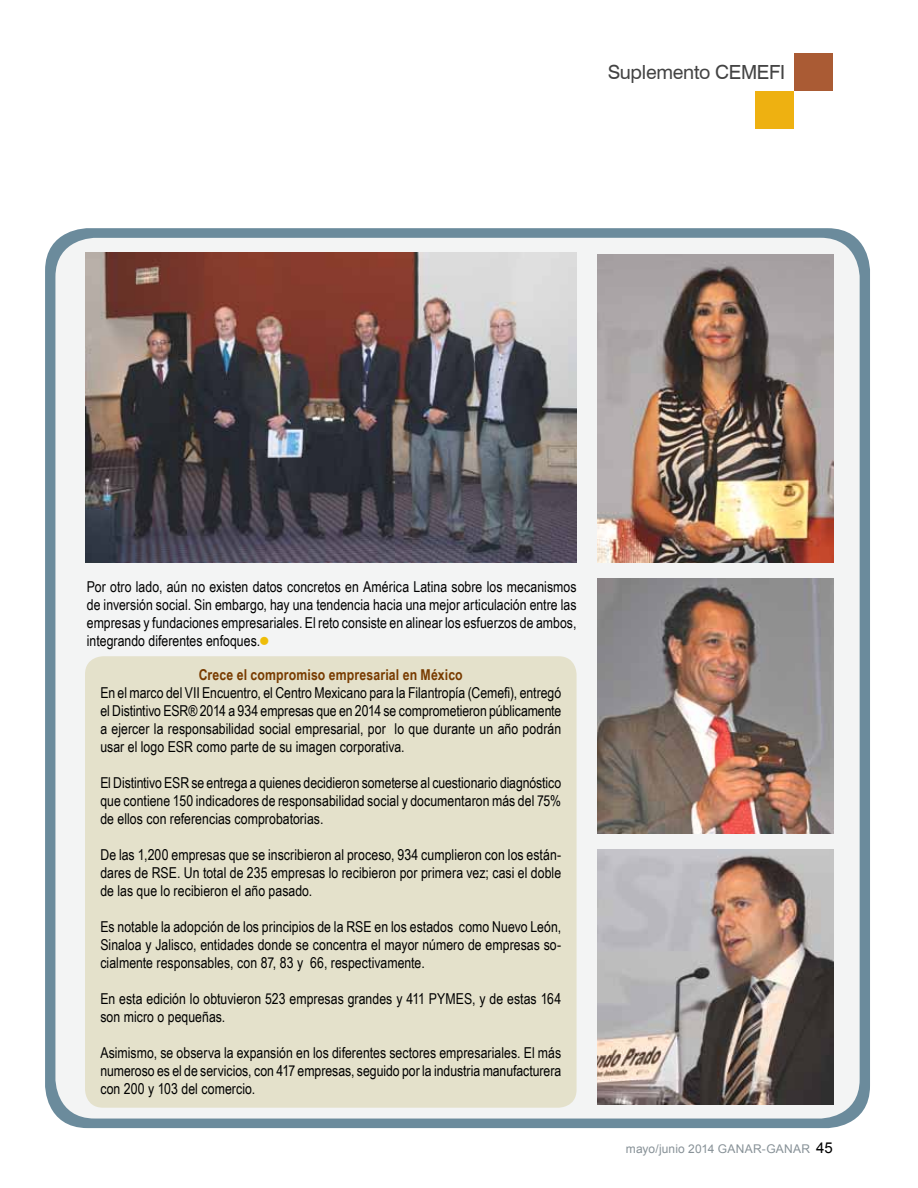
<style>
.page{position:relative;width:918px;height:1188px;background:#fff}
.page>*{position:absolute;margin:0;border:0;box-sizing:border-box;transform-origin:0 0}
.t1{font:19.5px "Swiss 721 BT";letter-spacing:-.015em;color:#000}
.t2{font:15px/18px "Arial Narrow";letter-spacing:.005em;color:#000;text-align:justify}
.t3{font:700 15px "Arial Narrow";letter-spacing:.01em;color:#783b00}
.t4{font:12px "Arial";letter-spacing:.015em;color:#879197}
.s1{color:#eebd08}
.s2{font-size:15px;color:#000}
</style>
<div class="page">
<div style="left:45px;top:228px;width:825px;height:900px;background:#6b8b9c;border-radius:43px"></div>
<div style="left:55px;top:238px;width:805px;height:881px;background:#f3f4f4;border-radius:39px"></div>
<div style="left:85px;top:656px;width:492px;height:452px;background:#e4e1cb;border-radius:18px"></div>
<div style="left:755px;top:91px;width:39px;height:37px;background:#eeb111"></div>
<div style="left:794px;top:53px;width:39px;height:38px;background:#aa5b34"></div>
<img style="left:85px;top:252px;width:492px;height:311px">
<img style="left:598px;top:254px;width:236px;height:309px">
<img style="left:598px;top:578px;width:236px;height:255px">
<img style="left:598px;top:849px;width:236px;height:255px">
<h1 class="t1" style="left:608px;top:60px;width:179px">Suplemento CEMEFI</h1>
<p class="t2" style="left:87px;top:577px;width:491px">Por otro lado, aún no existen datos concretos en América Latina sobre los mecanismos de inversión social. Sin embargo, hay una tendencia hacia una mejor articulación entre las empresas y fundaciones empresariales. El reto consiste en alinear los esfuerzos de ambos, integrando diferentes enfoques.<span class="s1">●</span></p>
<p class="t3" style="left:199px;top:663px;width:266px">Crece el compromiso empresarial en México</p>
<p class="t2" style="left:100px;top:683px;width:463px">En el marco del VII Encuentro, el Centro Mexicano para la Filantropía (Cemefi), entregó el Distintivo ESR® 2014 a 934 empresas que en 2014 se comprometieron públicamente a ejercer la responsabilidad social empresarial, por lo que durante un año podrán usar el logo ESR como parte de su imagen corporativa.</p>
<p class="t2" style="left:100px;top:773px;width:462px">El Distintivo ESR se entrega a quienes decidieron someterse al cuestionario diagnóstico que contiene 150 indicadores de responsabilidad social y documentaron más del 75% de ellos con referencias comprobatorias.</p>
<p class="t2" style="left:100px;top:845px;width:462px">De las 1,200 empresas que se inscribieron al proceso, 934 cumplieron con los están&shy;dares de RSE. Un total de 235 empresas lo recibieron por primera vez; casi el doble de las que lo recibieron el año pasado.</p>
<p class="t2" style="left:100px;top:917px;width:462px">Es notable la adopción de los principios de la RSE en los estados como Nuevo León, Sinaloa y Jalisco, entidades donde se concentra el mayor número de empresas so&shy;cialmente responsables, con 87, 83 y 66, respectivamente.</p>
<p class="t2" style="left:100px;top:989px;width:462px">En esta edición lo obtuvieron 523 empresas grandes y 411 PYMES, y de estas 164 son micro o pequeñas.</p>
<p class="t2" style="left:100px;top:1043px;width:462px">Asimismo, se observa la expansión en los diferentes sectores empresariales. El más numeroso es el de servicios, con 417 empresas, seguido por la industria manufacturera con 200 y 103 del comercio.</p>
<p class="t4" style="left:626px;top:1141px;width:209px">mayo/junio 2014 GANAR-GANAR <span class="s2">45</span></p>
</div>
